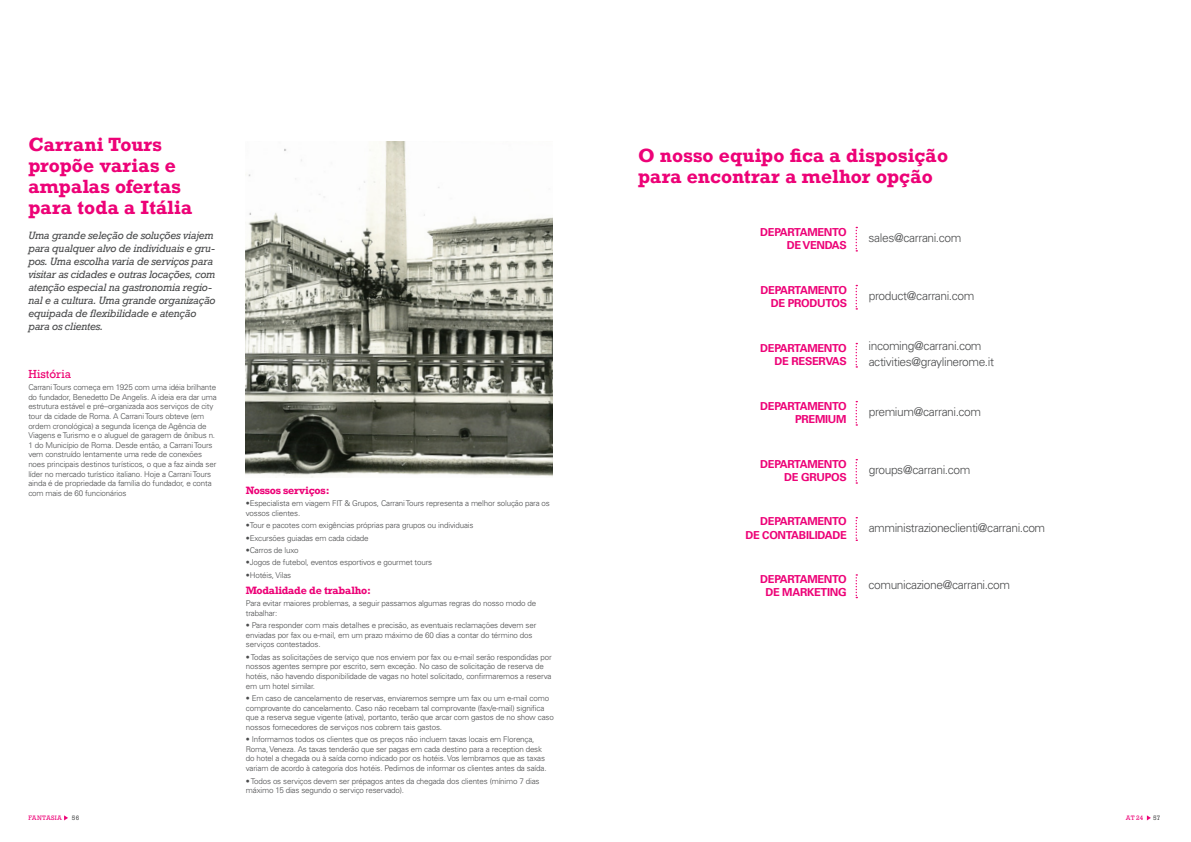
<style>
.page{position:relative;width:1191px;height:842px;background:#fff}
.page>*{position:absolute;margin:0;border:0;box-sizing:border-box;transform-origin:0 0}
.t1{font:700 18px/21px "Rockwell";letter-spacing:.01em;color:#ed0277}
.t2{font:300 12px "Univers LT Std";letter-spacing:-.035em;color:#4b4c4d}
.t3{font:700 11px/13.2px "Univers LT Std";letter-spacing:-.025em;color:#ed0277;text-align:right}
.t4{font:11px "Rockwell Nova";color:#ed0372}
.t5{font:italic 10px/13px "Rockwell Nova";letter-spacing:-.02em;color:#4b4c4d}
.t6{font:700 10px "Rockwell Nova";letter-spacing:-.02em;color:#ed0277}
.t7{font:300 8px/9.6px "Univers LT Std";letter-spacing:-.02em;color:#4b4c4d}
.t8{font:6px "Rockwell Nova";letter-spacing:.035em;color:#ed0277}
.t9{font:6px "Rockwell Nova";color:#4b4c4d}
</style>
<div class="page">
<svg style="left:64px;top:815px;width:4px;height:5px"></svg>
<svg style="left:1146px;top:815px;width:4px;height:5px"></svg>
<img style="left:245px;top:141px;width:308px;height:336px">
<svg style="left:855px;top:227px;width:2px;height:25px"></svg>
<svg style="left:855px;top:285px;width:2px;height:25px"></svg>
<svg style="left:855px;top:343px;width:2px;height:25px"></svg>
<svg style="left:855px;top:401px;width:2px;height:25px"></svg>
<svg style="left:855px;top:459px;width:2px;height:25px"></svg>
<svg style="left:855px;top:574px;width:2px;height:24px"></svg>
<svg style="left:855px;top:517px;width:2px;height:24px"></svg>
<p class="t1" style="left:28px;top:134px;width:166px">Carrani Tours propõe varias e ampalas ofertas para toda a Itália</p>
<p class="t1" style="left:638px;top:145px;width:311px">O nosso equipo fica a disposição para encontrar a melhor opção</p>
<p class="t5" style="left:28px;top:229px;width:189px">Uma grande seleção de soluções viajem para qualquer alvo de individuais e gru&shy;pos. Uma escolha varia de serviços para visitar as cidades e outras locações, com atenção especial na gastronomia regio&shy;nal e a cultura. Uma grande organização equipada de flexibilidade e atenção para os clientes.</p>
<p class="t4" style="left:28px;top:367px;width:44px">História</p>
<p class="t7" style="left:28px;top:382px;width:190px">Carrani Tours começa em 1925 com uma idéia brilhante do fundador, Benedetto De Angelis. A ideia era dar uma estrutura estável e pré–organizada aos serviços de city tour da cidade de Roma. A Carrani Tours obteve (em ordem cronológica) a segunda licença de Agência de Viagens e Turismo e o aluguel de garagem de ônibus n.<br>1 do Município de Roma. Desde então, a Carrani Tours vem construído lentamente uma rede de conexões noes principais destinos turísticos, o que a faz ainda ser líder no mercado turístico italiano. Hoje a Carrani Tours ainda é de propriedade da família do fundador, e conta com mais de 60 funcionários</p>
<p class="t6" style="left:246px;top:483px;width:85px">Nossos serviços:</p>
<p class="t7" style="left:246px;top:498px;width:305px">•Especialista em viagem FIT &amp; Grupos, Carrani Tours representa a melhor solução para os vossos clientes.</p>
<p class="t7" style="left:246px;top:520px;width:229px">•Tour e pacotes com exigências próprias para grupos ou individuais</p>
<p class="t7" style="left:246px;top:533px;width:124px">•Excursões guiadas em cada cidade</p>
<p class="t7" style="left:246px;top:545px;width:54px">•Carros de luxo</p>
<p class="t7" style="left:246px;top:558px;width:188px">•Jogos de futebol, eventos esportivos e gourmet tours</p>
<p class="t7" style="left:246px;top:570px;width:47px">•Hotéis, Vilas</p>
<p class="t6" style="left:246px;top:583px;width:127px">Modalidade de trabalho:</p>
<p class="t7" style="left:246px;top:598px;width:292px">Para evitar maiores problemas, a seguir passamos algumas regras do nosso modo de trabalhar:</p>
<p class="t7" style="left:246px;top:620px;width:292px">• Para responder com mais detalhes e precisão, as eventuais reclamações devem ser enviadas por fax ou e-mail, em um prazo máximo de 60 dias a contar do término dos serviços contestados.</p>
<p class="t7" style="left:246px;top:652px;width:307px">• Todas as solicitações de serviço que nos enviem por fax ou e-mail serão respondidas por nossos agentes sempre por escrito, sem exceção. No caso de solicitação de reserva de hotéis, não havendo disponibilidade de vagas no hotel solicitado, confirmaremos a reserva em um hotel similar.</p>
<p class="t7" style="left:246px;top:693px;width:309px">• Em caso de cancelamento de reservas, enviaremos sempre um fax ou um e-mail como comprovante do cancelamento. Caso não recebam tal comprovante (fax/e-mail) significa que a reserva segue vigente (ativa), portanto, terão que arcar com gastos de no show caso nossos fornecedores de serviços nos cobrem tais gastos.</p>
<p class="t7" style="left:246px;top:735px;width:302px">• Informamos todos os clientes que os preços não incluem taxas locais em Florença, Roma, Veneza. As taxas tenderão que ser pagas em cada destino para a reception desk do hotel a chegada ou à saída como indicado por os hotéis. Vos lembramos que as taxas variam de acordo à categoria dos hotéis. Pedimos de informar os clientes antes da saída.</p>
<p class="t7" style="left:246px;top:776px;width:295px">• Todos os serviços devem ser prépagos antes da chegada dos clientes (mínimo 7 dias máximo 15 dias segundo o serviço reservado).</p>
<p class="t3" style="left:760px;top:225px;width:88px">DEPARTAMENTO<br>DE VENDAS</p>
<p class="t2" style="left:868px;top:231px;width:94px">sales@carrani.com</p>
<p class="t3" style="left:760px;top:283px;width:88px">DEPARTAMENTO<br>DE PRODUTOS</p>
<p class="t2" style="left:868px;top:289px;width:107px">product@carrani.com</p>
<p class="t3" style="left:760px;top:341px;width:88px">DEPARTAMENTO<br>DE RESERVAS</p>
<p class="t2" style="left:868px;top:339px;width:114px">incoming@carrani.com</p>
<p class="t2" style="left:868px;top:355px;width:127px">activities@graylinerome.it</p>
<p class="t3" style="left:760px;top:399px;width:88px">DEPARTAMENTO<br>PREMIUM</p>
<p class="t2" style="left:868px;top:405px;width:114px">premium@carrani.com</p>
<p class="t3" style="left:760px;top:457px;width:88px">DEPARTAMENTO<br>DE GRUPOS</p>
<p class="t2" style="left:868px;top:463px;width:103px">groups@carrani.com</p>
<p class="t3" style="left:745px;top:515px;width:103px">DEPARTAMENTO<br>DE CONTABILIDADE</p>
<p class="t3" style="left:760px;top:572px;width:88px;text-align:center">DEPARTAMENTO<br>DE MARKETING</p>
<p class="t2" style="left:868px;top:521px;width:178px">amministrazioneclienti@carrani.com</p>
<p class="t2" style="left:868px;top:578px;width:143px">comunicazione@carrani.com</p>
<p class="t8" style="left:28px;top:814px;width:35px">FANTASIA</p>
<p class="t9" style="left:72px;top:814px;width:9px">56</p>
<p class="t8" style="left:1126px;top:814px;width:19px">AT 24</p>
<p class="t9" style="left:1153px;top:814px;width:9px">57</p>
</div>
